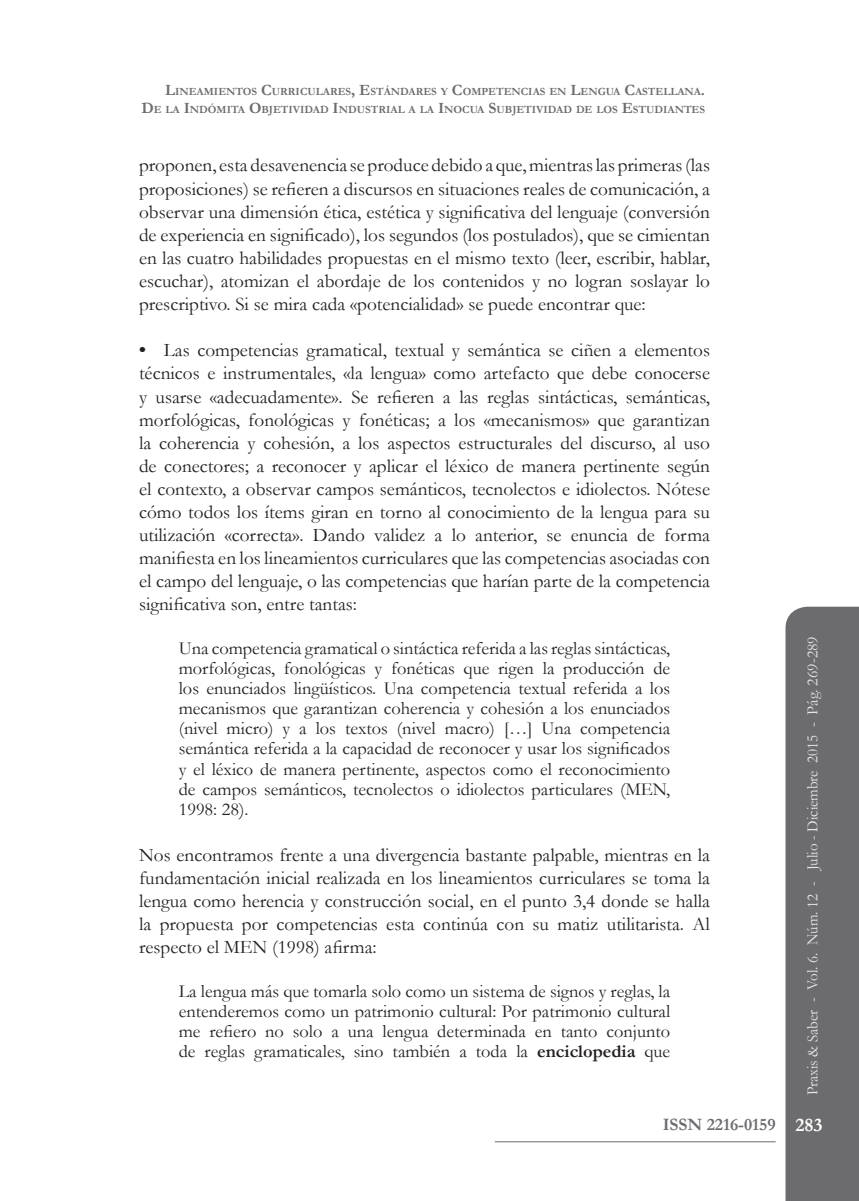
<style>
.page{position:relative;width:859px;height:1201px;background:#fff}
.page>*{position:absolute;margin:0;border:0;box-sizing:border-box;transform-origin:0 0}
.t1{font:19.25px/23.1px "Garamond";color:#231f20;text-align:justify}
.t2{font:18.38px/20.1px "Garamond";color:#231f20;text-align:justify}
.t3{font:700 17.5px "Garamond";color:#6c6d70}
.t4{font:15.75px "Garamond";color:#e6e7e9;scale:.95 1}
.t5{font:700 11.03px/17.5px "Garamond";color:#6c6c6e;text-align:right}
.s1{font-size:15.75px}
.s2{font-family:"Times New Roman";font-weight:700}
.s3{font-weight:700}
.s4{font-size:19.25px;color:#fff}
</style>
<div class="page">
<div style="left:785px;top:606px;width:73px;height:594px;background:#6c6c6e"></div>
<hr style="left:494px;top:1141px;width:281px;height:1px;background:#6c6c6e">
<p class="t5" style="left:141px;top:83px;width:565px"><span class="s1">L</span>INEAMIENTOS <span class="s1">C</span>URRICULARES<span class="s1">, E</span>STÁNDARES Y <span class="s1">C</span>OMPETENCIAS EN <span class="s1">L</span>ENGUA <span class="s1">C</span>ASTELLANA<span class="s1">.<br>D</span>E LA <span class="s1">I</span>NDÓMITA <span class="s1">O</span>BJETIVIDAD <span class="s1">I</span>NDUSTRIAL A LA <span class="s1">I</span>NOCUA <span class="s1">S</span>UBJETIVIDAD DE LOS <span class="s1">E</span>STUDIANTES</p>
<p class="t1" style="left:139px;top:153px;width:572px">proponen, esta desavenencia se produce debido a que, mientras las primeras (las proposiciones) se refieren a discursos en situaciones reales de comunicación, a observar una dimensión ética, estética y significativa del lenguaje (conversión de experiencia en significado), los segundos (los postulados), que se cimientan en las cuatro habilidades propuestas en el mismo texto (leer, escribir, hablar, escuchar), atomizan el abordaje de los contenidos y no logran soslayar lo prescriptivo. Si se mira cada «potencialidad» se puede encontrar que:</p>
<p class="t1" style="left:139px;top:338px;width:572px"><span class="s2">•</span> Las competencias gramatical, textual y semántica se ciñen a elementos técnicos e instrumentales, «la lengua» como artefacto que debe conocerse y usarse «adecuadamente». Se refieren a las reglas sintácticas, semánticas, morfológicas, fonológicas y fonéticas; a los «mecanismos» que garantizan la coherencia y cohesión, a los aspectos estructurales del discurso, al uso de conectores; a reconocer y aplicar el léxico de manera pertinente según el contexto, a observar campos semánticos, tecnolectos e idiolectos. Nótese cómo todos los ítems giran en torno al conocimiento de la lengua para su utilización «correcta». Dando validez a lo anterior, se enuncia de forma manifiesta en los lineamientos curriculares que las competencias asociadas con el campo del lenguaje, o las competencias que harían parte de la competencia significativa son, entre tantas:</p>
<p class="t2" style="left:179px;top:637px;width:493px">Una competencia gramatical o sintáctica referida a las reglas sintácticas, morfológicas, fonológicas y fonéticas que rigen la producción de los enunciados lingüísticos. Una competencia textual referida a los mecanismos que garantizan coherencia y cohesión a los enunciados (nivel micro) y a los textos (nivel macro) […] Una competencia semántica referida a la capacidad de reconocer y usar los significados y el léxico de manera pertinente, aspectos como el reconocimiento de campos semánticos, tecnolectos o idiolectos particulares (MEN, 1998: 28).</p>
<p class="t1" style="left:139px;top:843px;width:572px">Nos encontramos frente a una divergencia bastante palpable, mientras en la fundamentación inicial realizada en los lineamientos curriculares se toma la lengua como herencia y construcción social, en el punto 3,4 donde se halla la propuesta por competencias esta continúa con su matiz utilitarista. Al respecto el MEN (1998) afirma:</p>
<p class="t2" style="left:179px;top:980px;width:493px">La lengua más que tomarla solo como un sistema de signos y reglas, la entenderemos como un patrimonio cultural: Por patrimonio cultural me refiero no solo a una lengua determinada en tanto conjunto de reglas gramaticales, sino también a toda la <span class="s3">enciclopedia</span> que</p>
<p class="t4" style="left:801px;top:1095px;width:485px;rotate:-90deg">Praxis &amp; Saber - Vol. 6. Núm. 12 - Julio - Diciembre 2015 - Pág. 269-289</p>
<p class="t3" style="left:662px;top:1112px;width:161px">ISSN 2216-0159 <span class="s4">283</span></p>
</div>
